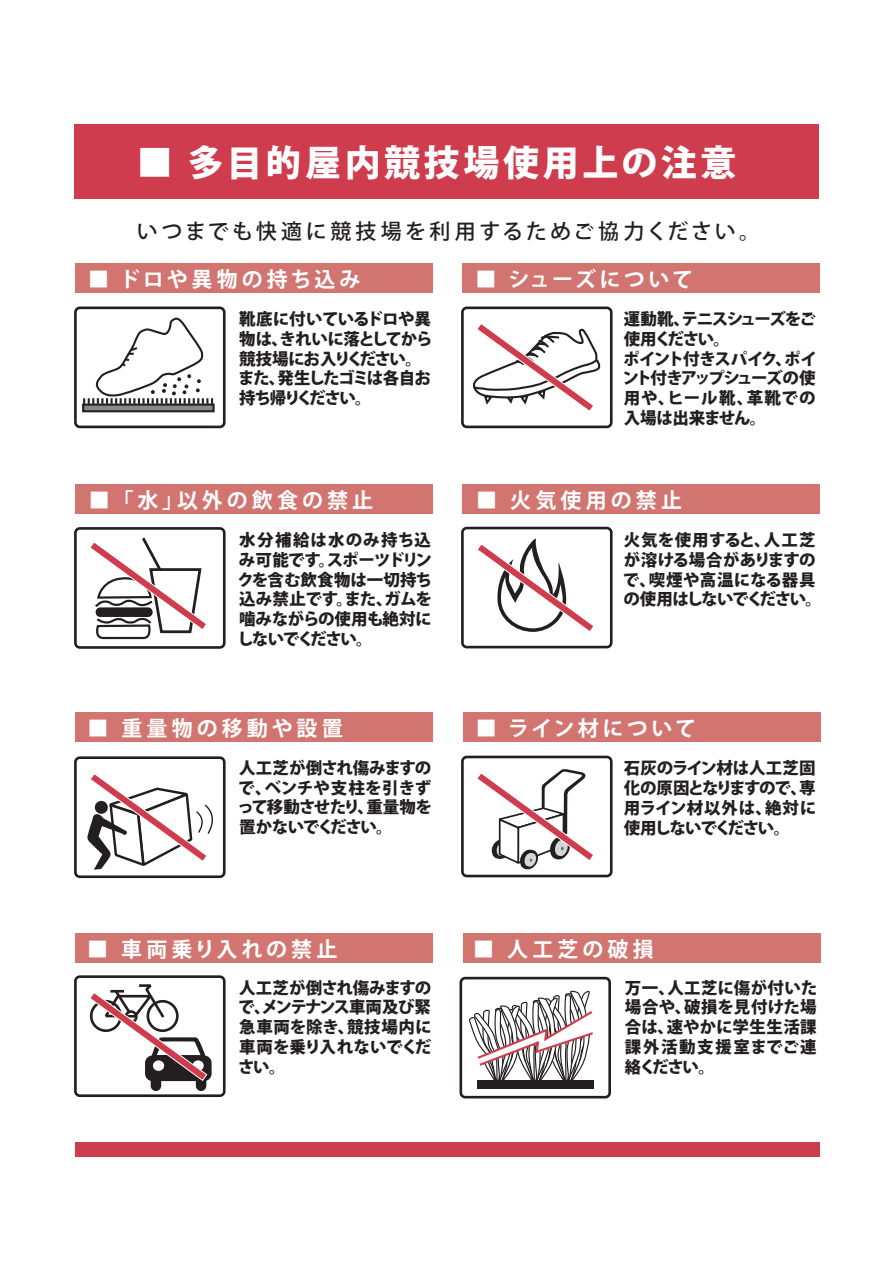
<style>
.page{position:relative;width:893px;height:1263px;background:#fff}
.page>*{position:absolute;margin:0;border:0;box-sizing:border-box;transform-origin:0 0}
.t1{font:800 36px "Koz Go Pr 6 N";letter-spacing:.1em;color:#fff}
.t2{font:700 21px "Koz Go Pr 6 N";letter-spacing:.19em;color:#fff}
.t3{font:500 21px "Koz Go Pr 6 N";letter-spacing:.16em;color:#231f20}
.t4{font:700 21px "Koz Go Pr 6 N";letter-spacing:.13em;color:#fff}
.t5{font:700 21px "Koz Go Pr 6 N";letter-spacing:.15em;color:#fff}
.t6{font:800 16.5px/19.8px "Koz Go Pr 6 N";letter-spacing:-.03em;color:#231f20;text-align:justify}
.t7{font:800 16.5px/19.8px "Koz Go Pr 6 N";letter-spacing:-.065em;color:#231f20}
.t8{font:800 16.5px/19.8px "Koz Go Pr 6 N";letter-spacing:-.01em;color:#231f20}
</style>
<div class="page">
<div style="left:74px;top:124px;width:744px;height:75px;background:#ce3c4d"></div>
<div style="left:75px;top:1142px;width:744px;height:15px;background:#ce3c4d"></div>
<div style="left:75px;top:263px;width:358px;height:30px;background:#d27470"></div>
<div style="left:83px;top:405px;width:131px;height:6px;background:#87898c"></div>
<div style="left:82px;top:404px;width:133px;height:8px;border:2px solid #231f20"></div>
<svg style="left:83px;top:317px;width:130px;height:87px"></svg>
<div style="left:74px;top:307px;width:152px;height:121px;border:3px solid #231f20;border-radius:4px"></div>
<div style="left:463px;top:263px;width:357px;height:30px;background:#d27470"></div>
<div style="left:461px;top:307px;width:151px;height:121px;border:3px solid #231f20;border-radius:4px"></div>
<svg style="left:473px;top:324px;width:128px;height:87px"></svg>
<div style="left:461px;top:527px;width:151px;height:121px;border:3px solid #231f20;border-radius:4px"></div>
<svg style="left:478px;top:538px;width:115px;height:94px"></svg>
<div style="left:463px;top:484px;width:357px;height:30px;background:#d27470"></div>
<div style="left:74px;top:527px;width:152px;height:122px;border:3px solid #231f20;border-radius:4px"></div>
<svg style="left:91px;top:537px;width:115px;height:103px"></svg>
<div style="left:76px;top:484px;width:357px;height:30px;background:#d27470"></div>
<svg style="left:520px;top:850px;width:18px;height:19px"></svg>
<div style="left:461px;top:756px;width:151px;height:121px;border:3px solid #231f20;border-radius:4px"></div>
<svg style="left:478px;top:769px;width:115px;height:97px"></svg>
<div style="left:463px;top:712px;width:357px;height:30px;background:#d27470"></div>
<div style="left:74px;top:756px;width:152px;height:122px;border:3px solid #231f20;border-radius:4px"></div>
<svg style="left:87px;top:774px;width:126px;height:96px"></svg>
<div style="left:75px;top:712px;width:358px;height:30px;background:#d27470"></div>
<div style="left:145px;top:1055px;width:67px;height:26px;background:#231f20;border-radius:7px"></div>
<div style="left:74px;top:975px;width:152px;height:122px;border:3px solid #231f20;border-radius:4px"></div>
<svg style="left:89px;top:984px;width:118px;height:107px"></svg>
<div style="left:75px;top:933px;width:358px;height:30px;background:#d27470"></div>
<div style="left:459px;top:977px;width:152px;height:121px;border:3px solid #231f20;border-radius:4px"></div>
<div style="left:478px;top:1080px;width:116px;height:9px;background:#231f20"></div>
<svg style="left:469px;top:990px;width:124px;height:97px"></svg>
<div style="left:463px;top:933px;width:357px;height:30px;background:#d27470"></div>
<h1 class="t1" style="left:137px;top:142px;width:601px">■ 多目的屋内競技場使用上の注意</h1>
<p class="t3" style="left:137px;top:220px;width:625px">いつまでも快適に競技場を利用するためご協力ください。</p>
<p class="t2" style="left:88px;top:268px;width:274px">■ ドロや異物の持ち込み</p>
<p class="t7" style="left:238px;top:309px;width:196px">靴底に付いているドロや異物は、きれいに落としてから競技場にお入りください。また、発生したゴミは各自お持ち帰りください。</p>
<p class="t4" style="left:475px;top:268px;width:219px">■ シューズについて</p>
<p class="t7" style="left:622px;top:309px;width:196px">運動靴、テニスシューズをご使用ください。<br>ポイント付きスパイク、ポイント付きアップシューズの使用や、ヒール靴、革靴での入場は出来ません。</p>
<p class="t2" style="left:89px;top:489px;width:286px">■「水」以外の飲食の禁止</p>
<p class="t6" style="left:237px;top:530px;width:196px">水分補給は水のみ持ち込み可能です。スポーツドリンクを含む飲食物は一切持ち込み禁止です。また、ガムを噛みながらの使用も絶対にしないでください。</p>
<p class="t2" style="left:87px;top:716px;width:257px">■ 重量物の移動や設置</p>
<p class="t6" style="left:237px;top:758px;width:196px">人工芝が倒され傷みますので、ベンチや支柱を引きずって移動させたり、重量物を置かないでください。</p>
<p class="t2" style="left:87px;top:937px;width:252px">■ 車両乗り入れの禁止</p>
<p class="t6" style="left:238px;top:978px;width:195px">人工芝が倒され傷みますので、メンテナンス車両及び緊急車両を除き、競技場内に車両を乗り入れないでください。</p>
<p class="t2" style="left:476px;top:489px;width:207px">■ 火気使用の禁止</p>
<p class="t8" style="left:623px;top:530px;width:201px">火気を使用すると、人工芝が溶ける場合がありますので、喫煙や高温になる器具の使用はしないでください。</p>
<p class="t5" style="left:476px;top:716px;width:222px">■ ライン材について</p>
<p class="t6" style="left:624px;top:759px;width:194px">石灰のライン材は人工芝固化の原因となりますので、専用ライン材以外は、絶対に使用しないでください。</p>
<p class="t2" style="left:473px;top:937px;width:182px">■ 人工芝の破損</p>
<p class="t6" style="left:625px;top:978px;width:194px">万一、人工芝に傷が付いた場合や、破損を見付けた場合は、速やかに学生生活課課外活動支援室までご連絡ください。</p>
</div>
